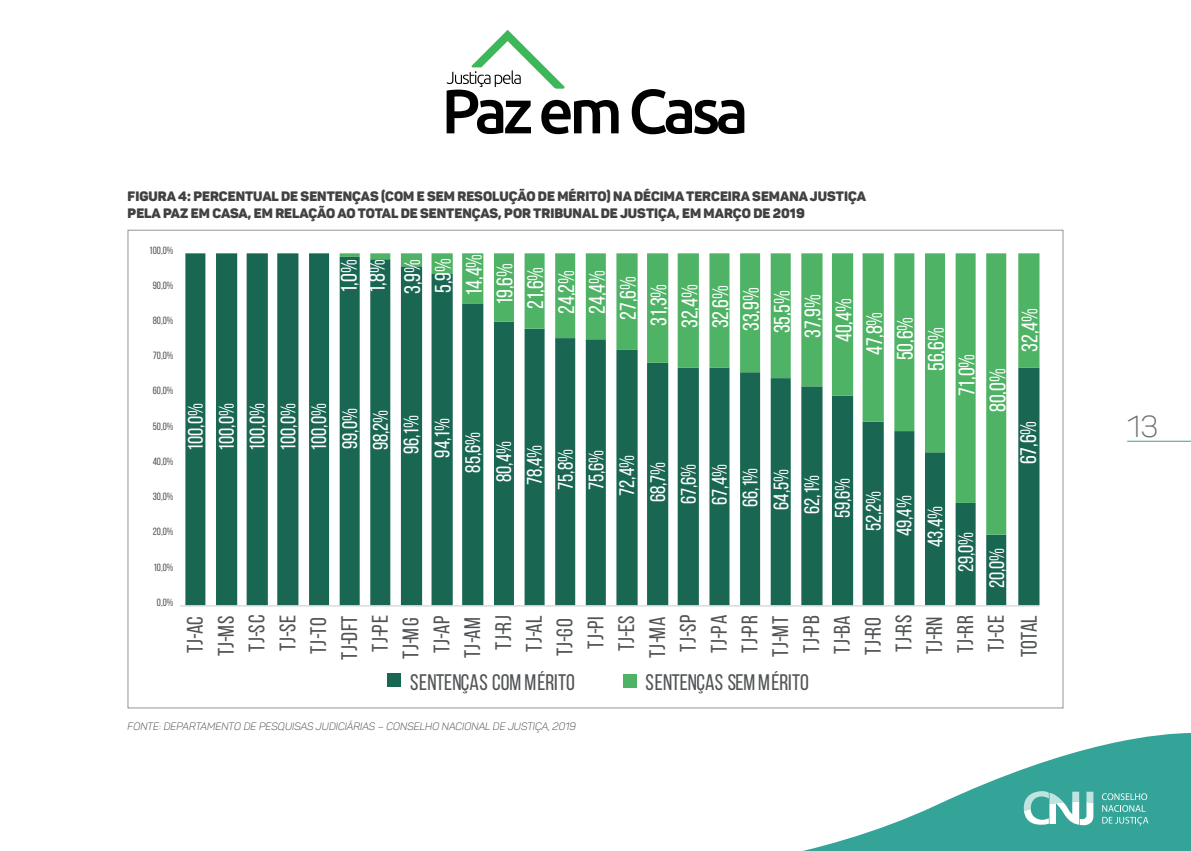
<style>
.page{position:relative;width:1191px;height:851px;background:#fff}
.page>*{position:absolute;margin:0;border:0;box-sizing:border-box;transform-origin:0 0}
.t1{font:30px "Panton Light Caps";color:#6d6e71}
.t2{font:22.5px/30.8px "Bebas Neue";letter-spacing:.01em;color:#515456;text-align:center}
.t3{font:22.5px/27.8px "Bebas Neue";letter-spacing:-.005em;color:#fff}
.t4{font:21px "Bebas Neue";letter-spacing:-.005em;color:#fff}
.t5{font:13.5px/16.2px "Panton Black Caps";color:#414042}
.t6{font:10.5px "Panton Lightitalic Caps";color:#414042}
.t7{font:10.5px "Bebas Neue";color:#515456}
</style>
<div class="page">
<svg style="left:807px;top:732px;width:384px;height:118px;fill:#34a499"></svg>
<hr style="left:1127px;top:441px;width:64px;height:1px;background:#3ea27d">
<svg style="left:1101px;top:793px;width:47px;height:32px;background:#5ab5ac"></svg>
<svg style="left:1023px;top:791px;width:70px;height:34px"></svg>
<svg style="left:446px;top:30px;width:172px;height:104px"></svg>
<svg style="left:632px;top:89px;width:112px;height:45px"></svg>
<svg style="left:185px;top:253px;width:854px;height:352px;fill:#196752"></svg>
<svg style="left:340px;top:253px;width:699px;height:281px"></svg>
<hr style="left:180px;top:605px;width:859px;height:1px;background:#d0d2d1">
<div style="left:623px;top:674px;width:14px;height:14px;background:#4eb364"></div>
<div style="left:387px;top:673px;width:13px;height:14px;background:#196752"></div>
<p class="t5" style="left:128px;top:188px;width:740px">FIGURA 4: PERCENTUAL DE SENTENÇAS (COM E SEM RESOLUÇÃO DE MÉRITO) NA DÉCIMA TERCEIRA SEMANA JUSTIÇA<br>PELA PAZ EM CASA, EM RELAÇÃO AO TOTAL DE SENTENÇAS, POR TRIBUNAL DE JUSTIÇA, EM MARÇO DE 2019</p>
<p class="t7" style="left:149px;top:244px;width:25px">100,0%</p>
<p class="t7" style="left:153px;top:279px;width:22px">90,0%</p>
<p class="t7" style="left:153px;top:314px;width:22px">80,0%</p>
<p class="t7" style="left:153px;top:350px;width:22px">70,0%</p>
<p class="t7" style="left:153px;top:385px;width:22px">60,0%</p>
<p class="t7" style="left:153px;top:420px;width:22px">50,0%</p>
<p class="t7" style="left:153px;top:455px;width:22px">40,0%</p>
<p class="t7" style="left:153px;top:491px;width:22px">30,0%</p>
<p class="t7" style="left:153px;top:526px;width:22px">20,0%</p>
<p class="t7" style="left:153px;top:561px;width:21px">10,0%</p>
<p class="t7" style="left:157px;top:596px;width:18px">0,0%</p>
<p class="t3" style="left:335px;top:293px;width:35px;rotate:-90deg">1,0%<br>1,8%</p>
<p class="t3" style="left:398px;top:294px;width:36px;rotate:-90deg">3,9%</p>
<p class="t3" style="left:429px;top:293px;width:36px;rotate:-90deg">5,9%</p>
<p class="t3" style="left:460px;top:296px;width:44px;rotate:-90deg">14,4%</p>
<p class="t3" style="left:490px;top:305px;width:44px;rotate:-90deg">19,6%</p>
<p class="t3" style="left:521px;top:309px;width:44px;rotate:-90deg">21,6%</p>
<p class="t3" style="left:552px;top:313px;width:45px;rotate:-90deg">24,2%</p>
<p class="t3" style="left:583px;top:314px;width:45px;rotate:-90deg">24,4%</p>
<p class="t3" style="left:614px;top:319px;width:45px;rotate:-90deg">27,6%</p>
<p class="t3" style="left:644px;top:326px;width:44px;rotate:-90deg">31,3%</p>
<p class="t3" style="left:675px;top:328px;width:45px;rotate:-90deg">32,4%</p>
<p class="t3" style="left:706px;top:328px;width:45px;rotate:-90deg">32,6%</p>
<p class="t3" style="left:737px;top:330px;width:45px;rotate:-90deg">33,9%</p>
<p class="t3" style="left:768px;top:333px;width:45px;rotate:-90deg">35,5%</p>
<p class="t3" style="left:798px;top:337px;width:45px;rotate:-90deg">37,9%</p>
<p class="t3" style="left:829px;top:342px;width:45px;rotate:-90deg">40,4%</p>
<p class="t3" style="left:860px;top:355px;width:45px;rotate:-90deg">47,8%</p>
<p class="t3" style="left:891px;top:360px;width:45px;rotate:-90deg">50,6%</p>
<p class="t3" style="left:922px;top:370px;width:45px;rotate:-90deg">56,6%</p>
<p class="t4" style="left:184px;top:450px;width:49px;rotate:-90deg">100,0%</p>
<p class="t4" style="left:215px;top:450px;width:49px;rotate:-90deg">100,0%</p>
<p class="t4" style="left:246px;top:450px;width:49px;rotate:-90deg">100,0%</p>
<p class="t4" style="left:277px;top:450px;width:49px;rotate:-90deg">100,0%</p>
<p class="t4" style="left:307px;top:450px;width:49px;rotate:-90deg">100,0%</p>
<p class="t4" style="left:338px;top:449px;width:42px;rotate:-90deg">99,0%</p>
<p class="t4" style="left:369px;top:450px;width:42px;rotate:-90deg">98,2%</p>
<p class="t4" style="left:400px;top:454px;width:41px;rotate:-90deg">96,1%</p>
<p class="t4" style="left:431px;top:457px;width:41px;rotate:-90deg">94,1%</p>
<p class="t4" style="left:461px;top:472px;width:42px;rotate:-90deg">85,6%</p>
<p class="t4" style="left:492px;top:481px;width:42px;rotate:-90deg">80,4%</p>
<p class="t4" style="left:523px;top:485px;width:42px;rotate:-90deg">78,4%</p>
<p class="t4" style="left:554px;top:489px;width:42px;rotate:-90deg">75,8%</p>
<p class="t4" style="left:585px;top:490px;width:42px;rotate:-90deg">75,6%</p>
<p class="t4" style="left:615px;top:495px;width:42px;rotate:-90deg">72,4%</p>
<p class="t4" style="left:646px;top:502px;width:42px;rotate:-90deg">68,7%</p>
<p class="t4" style="left:708px;top:504px;width:42px;rotate:-90deg">67,4%</p>
<p class="t4" style="left:739px;top:507px;width:41px;rotate:-90deg">66,1%</p>
<p class="t4" style="left:769px;top:509px;width:42px;rotate:-90deg">64,5%</p>
<p class="t4" style="left:800px;top:514px;width:41px;rotate:-90deg">62,1%</p>
<p class="t4" style="left:831px;top:518px;width:42px;rotate:-90deg">59,6%</p>
<p class="t4" style="left:677px;top:504px;width:42px;rotate:-90deg">67,6%</p>
<p class="t4" style="left:862px;top:531px;width:42px;rotate:-90deg">52,2%</p>
<p class="t4" style="left:893px;top:536px;width:42px;rotate:-90deg">49,4%</p>
<p class="t4" style="left:923px;top:546px;width:42px;rotate:-90deg">43,4%</p>
<p class="t3" style="left:952px;top:396px;width:44px;rotate:-90deg">71,0%</p>
<p class="t4" style="left:954px;top:572px;width:42px;rotate:-90deg">29,0%</p>
<p class="t3" style="left:983px;top:412px;width:45px;rotate:-90deg">80,0%</p>
<p class="t4" style="left:985px;top:588px;width:42px;rotate:-90deg">20,0%</p>
<p class="t2" style="left:180px;top:659px;width:47px;rotate:-90deg">TJ-AC<br>TJ-MS<br>TJ-SC<br>TJ-SE<br>TJ-TO<br>TJ-DFT<br>TJ-PE<br>TJ-MG<br>TJ-AP<br>TJ-AM<br>TJ-RJ<br>TJ-AL<br>TJ-GO<br>TJ-PI<br>TJ-ES<br>TJ-MA<br>TJ-SP<br>TJ-PA<br>TJ-PR<br>TJ-MT<br>TJ-PB<br>TJ-BA<br>TJ-RO<br>TJ-RS<br>TJ-RN<br>TJ-RR<br>TJ-CE</p>
<p class="t2" style="left:410px;top:666px;width:166px">SENTENÇAS COMMÉRITO</p>
<p class="t2" style="left:645px;top:666px;width:165px">SENTENÇAS SEMMÉRITO</p>
<p class="t6" style="left:128px;top:719px;width:450px">FONTE: DEPARTAMENTO DE PESQUISAS JUDICIÁRIAS – CONSELHO NACIONAL DE JUSTIÇA, 2019</p>
<p class="t3" style="left:1015px;top:352px;width:45px;rotate:-90deg">32,4%</p>
<p class="t3" style="left:1014px;top:464px;width:45px;rotate:-90deg">67,6%</p>
<p class="t2" style="left:1013px;top:657px;width:43px;rotate:-90deg">TOTAL</p>
<h1 class="t1" style="left:1127px;top:407px;width:33px">13</h1>
</div>
